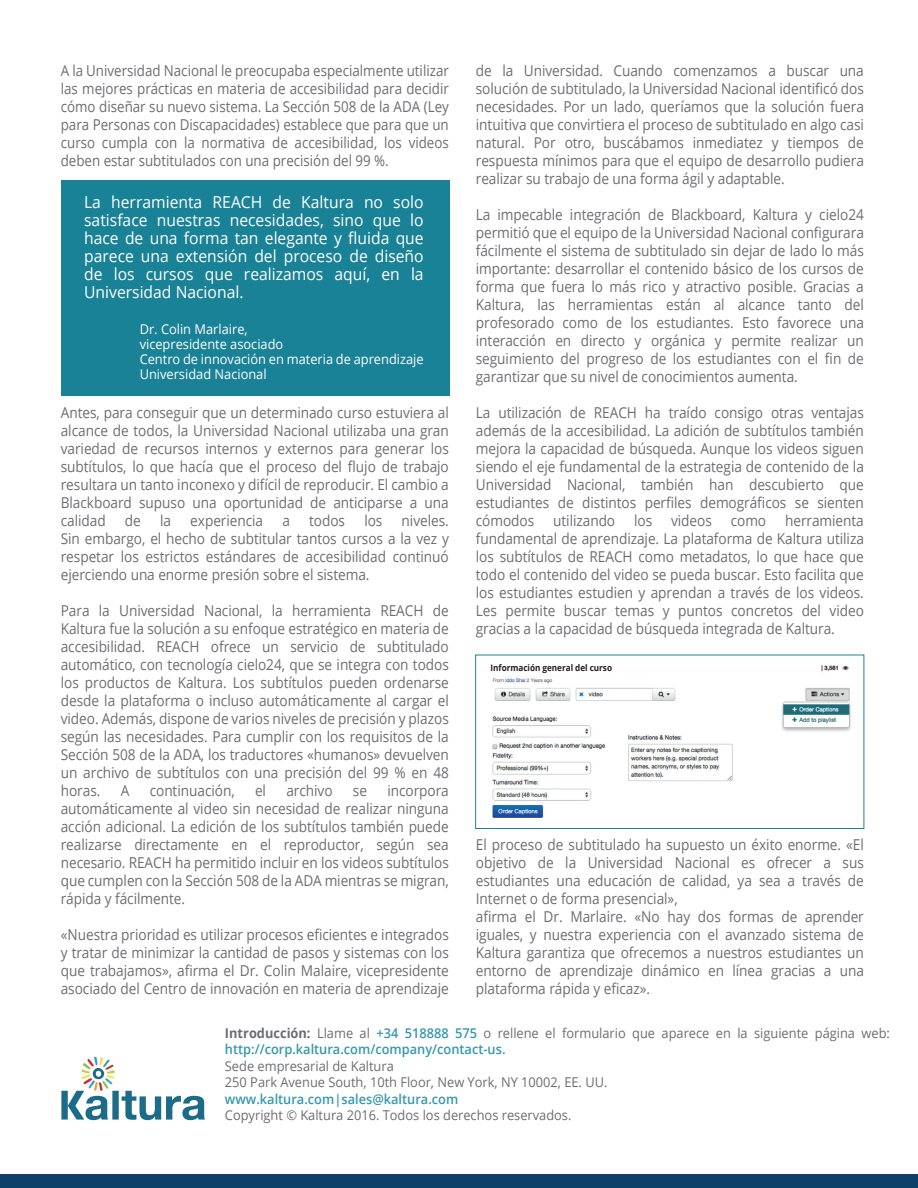
<style>
.page{position:relative;width:918px;height:1188px;background:#fff}
.page>*{position:absolute;margin:0;border:0;box-sizing:border-box;transform-origin:0 0}
.t1{font:16.5px/18px "Open Sans";color:#fff;text-align:justify;scale:.95 1}
.t2{font:15px/18px "Open Sans";letter-spacing:-.005em;color:#6c6d70;text-align:justify;scale:.91 1}
.t3{font:15px/18px "Open Sans";letter-spacing:-.005em;color:#6c6d70;text-align:justify;scale:.89 1}
.t4{font:13.5px/16.5px "Open Sans";color:#6c6d70;scale:.95 1}
.t5{font:13.5px/15px "Open Sans";color:#fff;scale:.95 1}
.t6{font:600 13.5px "Open Sans";color:#3698ad;scale:.95 1}
.t7{font:700 9px "Open Sans";letter-spacing:-.005em;color:#231f20;scale:.91 1}
.s1{font-weight:700}
.s2{font-weight:600;color:#3698ad}
</style>
<div class="page">
<div style="left:0;top:1174px;width:918px;height:14px;background:#0d3f68"></div>
<svg style="left:61px;top:1057px;width:144px;height:63px"></svg>
<div style="left:61px;top:180px;width:389px;height:216px;background:#1a8296"></div>
<img style="left:492px;top:665px;width:359px;height:153px">
<div style="left:475px;top:655px;width:389px;height:174px;border:1px solid #1a8296"></div>
<div style="left:487px;top:662px;width:167px;height:13px;background:#fff"></div>
<p class="t3" style="left:61px;top:61px;width:438px">A la Universidad Nacional le preocupaba especialmente utilizar las mejores prácticas en materia de accesibilidad para decidir cómo diseñar su nuevo sistema. La Sección 508 de la ADA (Ley para Personas con Discapacidades) establece que para que un curso cumpla con la normativa de accesibilidad, los videos deben estar subtitulados con una precisión del 99 %.</p>
<p class="t2" style="left:476px;top:61px;width:428px">de la Universidad. Cuando comenzamos a buscar una solución de subtitulado, la Universidad Nacional identificó dos necesidades. Por un lado, queríamos que la solución fuera intuitiva que convirtiera el proceso de subtitulado en algo casi natural. Por otro, buscábamos inmediatez y tiempos de respuesta mínimos para que el equipo de desarrollo pudiera realizar su trabajo de una forma ágil y adaptable.</p>
<p class="t2" style="left:476px;top:205px;width:428px">La impecable integración de Blackboard, Kaltura y cielo24 permitió que el equipo de la Universidad Nacional configurara fácilmente el sistema de subtitulado sin dejar de lado lo más importante: desarrollar el contenido básico de los cursos de forma que fuera lo más rico y atractivo posible. Gracias a Kaltura, las herramientas están al alcance tanto del profesorado como de los estudiantes. Esto favorece una interacción en directo y orgánica y permite realizar un seguimiento del progreso de los estudiantes con el fin de garantizar que su nivel de conocimientos aumenta.</p>
<p class="t2" style="left:476px;top:403px;width:428px">La utilización de REACH ha traído consigo otras ventajas además de la accesibilidad. La adición de subtítulos también mejora la capacidad de búsqueda. Aunque los videos siguen siendo el eje fundamental de la estrategia de contenido de la Universidad Nacional, también han descubierto que estudiantes de distintos perfiles demográficos se sienten cómodos</p>
<p class="t1" style="left:84px;top:193px;width:359px">La herramienta REACH de Kaltura no solo satisface nuestras necesidades, sino que lo hace de una forma tan elegante y fluida que parece una extensión del proceso de diseño de los cursos que realizamos aquí, en la Universidad Nacional.</p>
<p class="t5" style="left:140px;top:322px;width:300px">Dr. Colin Marlaire,<br>vicepresidente asociado<br>Centro de innovación en materia de aprendizaje<br>Universidad Nacional</p>
<p class="t2" style="left:61px;top:403px;width:428px">Antes, para conseguir que un determinado curso estuviera al alcance de todos, la Universidad Nacional utilizaba una gran variedad de recursos internos y externos para generar los subtítulos, lo que hacía que el proceso del flujo de trabajo resultara un tanto inconexo y difícil de reproducir. El cambio a Blackboard supuso una oportunidad de anticiparse a una calidad</p>
<p class="t2" style="left:61px;top:511px;width:428px;text-indent:341px">niveles.<br>Sin embargo, el hecho de subtitular tantos cursos a la vez y respetar los estrictos estándares de accesibilidad continuó ejerciendo una enorme presión sobre el sistema.</p>
<p class="t2" style="left:61px;top:601px;width:428px">Para la Universidad Nacional, la herramienta REACH de Kaltura fue la solución a su enfoque estratégico en materia de accesibilidad. REACH ofrece un servicio de subtitulado automático, con tecnología cielo24, que se integra con todos los productos de Kaltura. Los subtítulos pueden ordenarse desde la plataforma o incluso automáticamente al cargar el video. Además, dispone de varios niveles de precisión y plazos según las necesidades. Para cumplir con los requisitos de la Sección 508 de la ADA, los traductores «humanos» devuelven un archivo de subtítulos con una precisión del 99 % en 48 horas.</p>
<p class="t2" style="left:125px;top:511px;width:19px">de</p>
<p class="t2" style="left:160px;top:511px;width:14px">la</p>
<p class="t2" style="left:190px;top:511px;width:82px">experiencia</p>
<p class="t2" style="left:282px;top:511px;width:10px">a</p>
<p class="t2" style="left:309px;top:511px;width:41px">todos</p>
<p class="t2" style="left:364px;top:511px;width:21px">los</p>
<p class="t2" style="left:476px;top:511px;width:428px;text-indent:309px">herramienta fundamental de aprendizaje. La plataforma de Kaltura utiliza los subtítulos de REACH como metadatos, lo que hace que todo el contenido del video se pueda buscar. Esto facilita que los estudiantes estudien y aprendan a través de los videos.<br>Les permite buscar temas y puntos concretos del video gracias a la capacidad de búsqueda integrada de Kaltura.</p>
<p class="t2" style="left:553px;top:511px;width:70px">utilizando</p>
<p class="t2" style="left:634px;top:511px;width:21px">los</p>
<p class="t2" style="left:671px;top:511px;width:46px">videos</p>
<p class="t2" style="left:731px;top:511px;width:41px">como</p>
<p class="t7" style="left:491px;top:662px;width:135px">Información general del curso</p>
<p class="t2" style="left:121px;top:781px;width:11px">A</p>
<p class="t2" style="left:150px;top:781px;width:95px">continuación,</p>
<p class="t2" style="left:255px;top:781px;width:14px">el</p>
<p class="t2" style="left:286px;top:781px;width:52px">archivo</p>
<p class="t2" style="left:353px;top:781px;width:17px">se</p>
<p class="t2" style="left:61px;top:781px;width:428px;text-indent:327px">incorpora automáticamente al video sin necesidad de realizar ninguna acción adicional. La edición de los subtítulos también puede realizarse directamente en el reproductor, según sea necesario. REACH ha permitido incluir en los videos subtítulos que cumplen con la Sección 508 de la ADA mientras se migran, rápida y fácilmente.</p>
<p class="t2" style="left:61px;top:925px;width:428px">«Nuestra prioridad es utilizar procesos eficientes e integrados y tratar de minimizar la cantidad de pasos y sistemas con los que trabajamos», afirma el Dr. Colin Malaire, vicepresidente asociado del Centro de innovación en materia de aprendizaje</p>
<p class="t2" style="left:476px;top:835px;width:428px;text-align:left">El proceso de subtitulado ha supuesto un éxito enorme. «El objetivo de la Universidad Nacional es ofrecer a sus estudiantes una educación de calidad, ya sea a través de Internet o de forma presencial»,<br>afirma el Dr. Marlaire. «No hay dos formas de aprender iguales, y nuestra experiencia con el avanzado sistema de Kaltura garantiza que ofrecemos a nuestros estudiantes un entorno de aprendizaje dinámico en línea gracias a una plataforma rápida y eficaz».</p>
<p class="t4" style="left:225px;top:1024px;width:702px"><span class="s1">Introducción:</span> Llame al <span class="s2">+34 518888 575</span> o rellene el formulario que aparece en la siguiente página web: <span class="s2">http://corp.kaltura.com/company/contact-us.</span></p>
<p class="t4" style="left:225px;top:1057px;width:404px">Sede empresarial de Kaltura<br>250 Park Avenue South, 10th Floor, New York, NY 10002, EE. UU.</p>
<p class="t6" style="left:225px;top:1090px;width:247px">www.kaltura.com|sales@kaltura.com</p>
<p class="t4" style="left:225px;top:1107px;width:366px">Copyright © Kaltura 2016. Todos los derechos reservados.</p>
</div>
